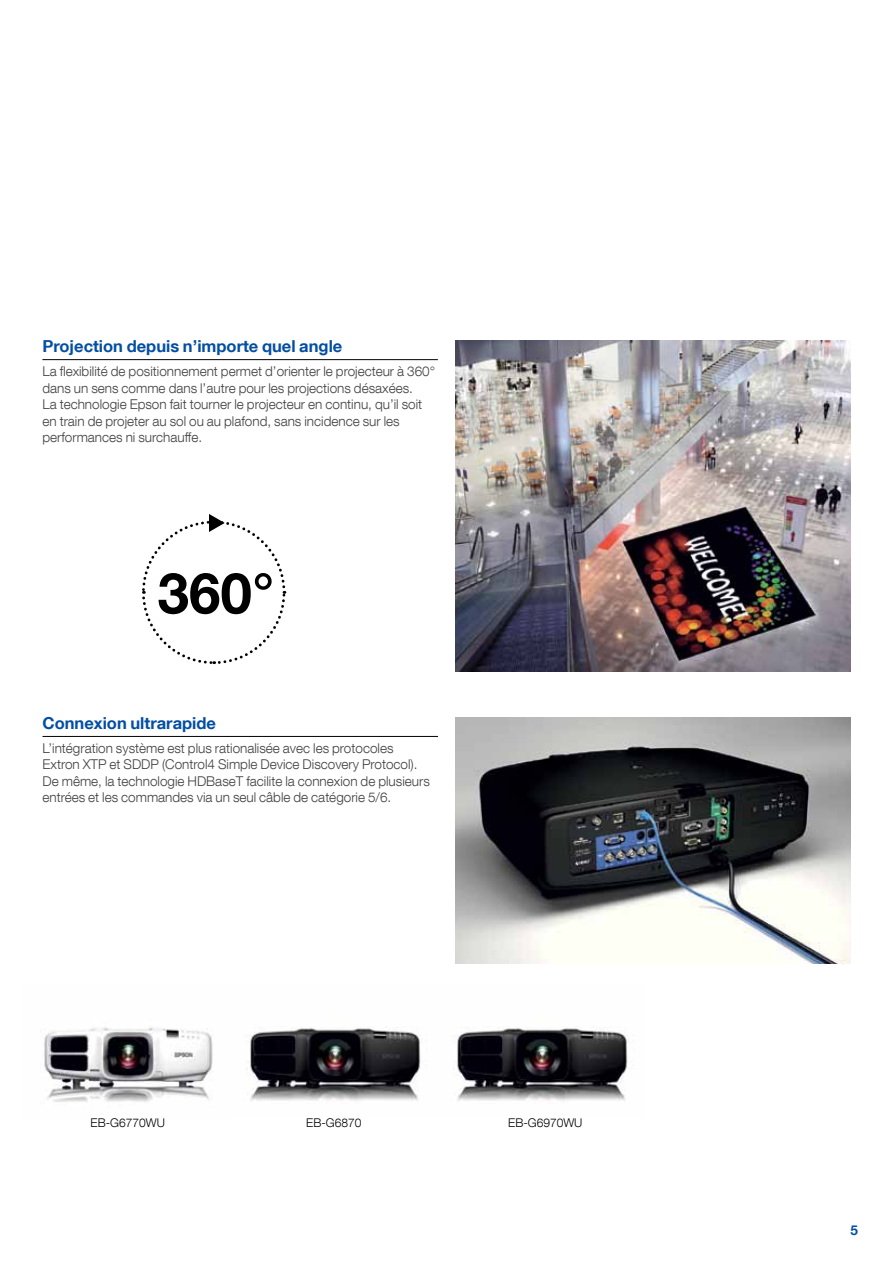
<style>
.page{position:relative;width:893px;height:1263px;background:#fff}
.page>*{position:absolute;margin:0;border:0;box-sizing:border-box;transform-origin:0 0}
.t1{font:700 56.55px "Helvetica Neue LT Com";color:#000}
.t2{font:700 16.5px "Helvetica Neue LT Com";color:#034ea2}
.t3{font:300 13.5px/16.5px "Helvetica Neue LT Com";color:#414042}
.t4{font:700 13.5px "Helvetica Neue LT Com";color:#034ea2}
.t5{font:300 12px "Helvetica Neue LT Com";color:#000}
</style>
<div class="page">
<hr style="left:42px;top:359px;width:396px;height:1px;background:#000">
<hr style="left:43px;top:736px;width:395px;height:1px;background:#000">
<svg style="left:142px;top:514px;width:145px;height:151px"></svg>
<img style="left:455px;top:717px;width:395px;height:247px">
<img style="left:44px;top:1026px;width:584px;height:76px">
<img style="left:455px;top:340px;width:395px;height:332px">
<p class="t2" style="left:42px;top:336px;width:301px">Projection depuis n’importe quel angle</p>
<p class="t3" style="left:42px;top:363px;width:394px">La flexibilité de positionnement permet d’orienter le projecteur à 360° dans un sens comme dans l’autre pour les projections désaxées.<br>La technologie Epson fait tourner le projecteur en continu, qu’il soit en train de projeter au sol ou au plafond, sans incidence sur les performances ni surchauffe.</p>
<h1 class="t1" style="left:158px;top:557px;width:118px">360°</h1>
<p class="t2" style="left:43px;top:712px;width:175px">Connexion ultrarapide</p>
<p class="t3" style="left:43px;top:739px;width:389px">L’intégration système est plus rationalisée avec les protocoles Extron XTP et SDDP (Control4 Simple Device Discovery Protocol).<br>De même, la technologie HDBaseT facilite la connexion de plusieurs entrées et les commandes via un seul câble de catégorie 5/6.</p>
<p class="t5" style="left:91px;top:1115px;width:76px">EB-G6770WU</p>
<p class="t5" style="left:306px;top:1115px;width:57px">EB-G6870</p>
<p class="t5" style="left:508px;top:1115px;width:76px">EB-G6970WU</p>
<p class="t4" style="left:850px;top:1222px;width:9px">5</p>
</div>
